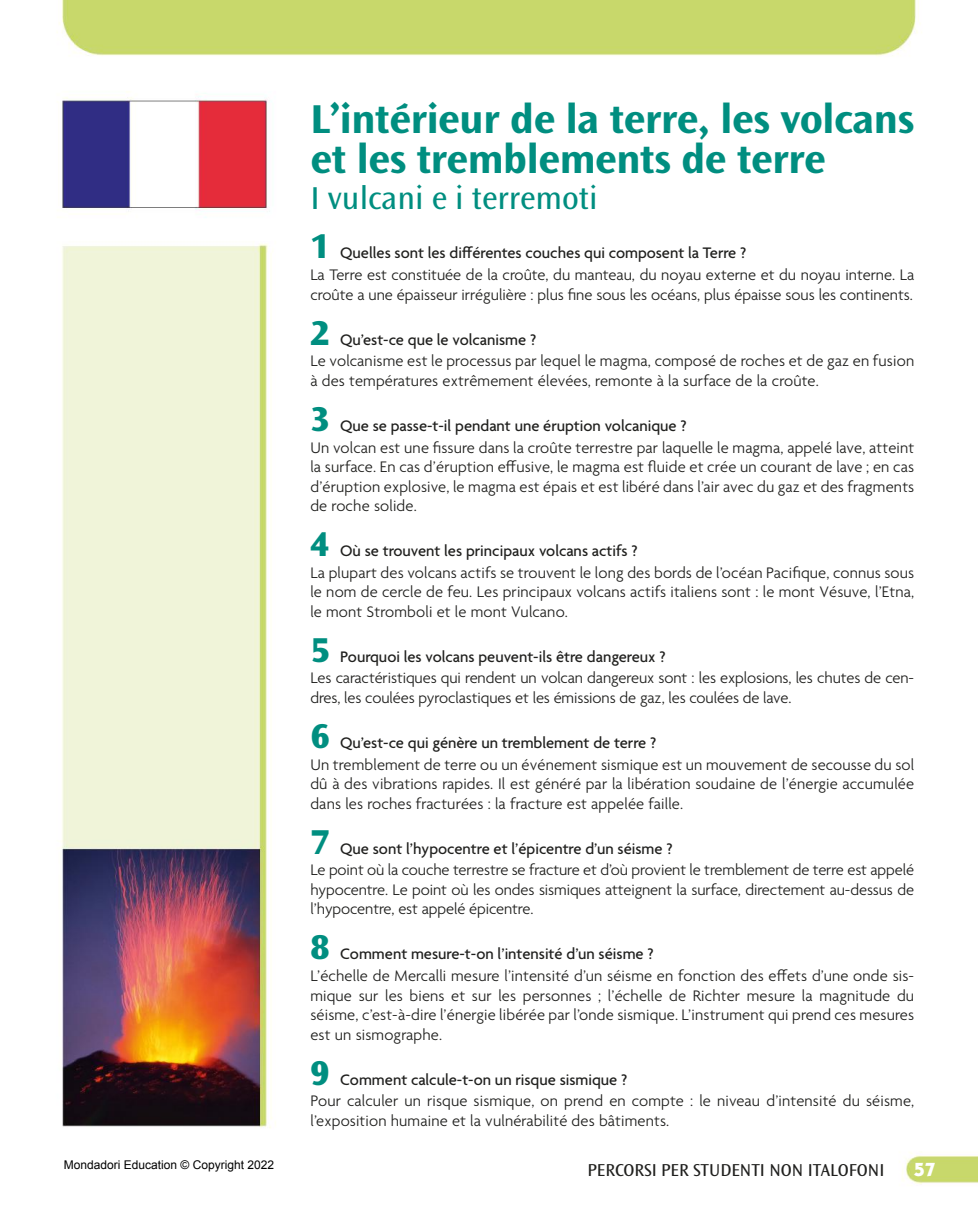
<style>
.page{position:relative;width:978px;height:1212px;background:#fff}
.page>*{position:absolute;margin:0;border:0;box-sizing:border-box;transform-origin:0 0}
.t1{font:700 semi-expanded 42px/40.5px "Ocean Sans Std";letter-spacing:-.01em;color:#008e80}
.t2{font:33px "Ocean Sans Std";color:#008e80}
.t3{font:700 19.2px "ITC Kabel Std";color:#fff}
.t4{font:18px "Ocean Sans Std";color:#20201e}
.t5{font:300 16.5px/21.6px "Agenda";letter-spacing:.01em;color:#20201e}
.t6{font:12px "Arial";color:#000}
.s1{font-family:"Ocean Sans Std";font-weight:800;font-size:36px;color:#008e80}
.s2{font-weight:500}
</style>
<div class="page">
<img style="left:59px;top:0;width:919px;height:1184px">
<p class="t6" style="left:64px;top:1156px;width:212px">Mondadori Education © Copyright 2022</p>
<h1 class="t1" style="left:310px;top:100px;width:605px">L’intérieur de la terre, les volcans et les tremblements de terre</h1>
<h2 class="t2" style="left:310px;top:184px;width:289px">I vulcani e i terremoti</h2>
<p class="t5" style="left:310px;top:244px;width:605px"><span class="s1">1</span> <span class="s2">Quelles sont les différentes couches qui composent la Terre ?<br></span>La Terre est constituée de la croûte, du manteau, du noyau externe et du noyau interne. La</p>
<p class="t5" style="left:310px;top:285px;width:604px">croûte a une épaisseur irrégulière : plus fine sous les océans, plus épaisse sous les continents.</p>
<p class="t5" style="left:310px;top:330px;width:605px"><span class="s1">2</span> <span class="s2">Qu’est-ce que le volcanisme ?<br></span>Le volcanisme est le processus par lequel le magma, composé de roches et de gaz en fusion</p>
<p class="t5" style="left:310px;top:371px;width:510px">à des températures extrêmement élevées, remonte à la surface de la croûte.</p>
<p class="t5" style="left:310px;top:416px;width:605px"><span class="s1">3</span> <span class="s2">Que se passe-t-il pendant une éruption volcanique ?<br></span>Un volcan est une fissure dans la croûte terrestre par laquelle le magma, appelé lave, atteint</p>
<p class="t5" style="left:310px;top:458px;width:605px;line-height:19.5px;text-align:justify">la surface. En cas d’éruption effusive, le magma est fluide et crée un courant de lave ; en cas d’éruption explosive, le magma est épais et est libéré dans l’air avec du gaz et des fragments de roche solide.</p>
<p class="t5" style="left:310px;top:541px;width:605px"><span class="s1">4</span> <span class="s2">Où se trouvent les principaux volcans actifs ?<br></span>La plupart des volcans actifs se trouvent le long des bords de l’océan Pacifique, connus sous</p>
<p class="t5" style="left:310px;top:583px;width:605px;line-height:19.5px">le nom de cercle de feu. Les principaux volcans actifs italiens sont : le mont Vésuve, l’Etna, le mont Stromboli et le mont Vulcano.</p>
<p class="t5" style="left:310px;top:647px;width:605px"><span class="s1">5</span> <span class="s2">Pourquoi les volcans peuvent-ils être dangereux ?<br></span>Les caractéristiques qui rendent un volcan dangereux sont : les explosions, les chutes de cen-</p>
<p class="t5" style="left:310px;top:688px;width:483px">dres, les coulées pyroclastiques et les émissions de gaz, les coulées de lave.</p>
<p class="t5" style="left:310px;top:733px;width:605px"><span class="s1">6</span> <span class="s2">Qu’est-ce qui génère un tremblement de terre ?<br></span>Un tremblement de terre ou un événement sismique est un mouvement de secousse du sol</p>
<p class="t5" style="left:310px;top:775px;width:605px;line-height:19.5px">dû à des vibrations rapides. Il est généré par la libération soudaine de l’énergie accumulée dans les roches fracturées : la fracture est appelée faille.</p>
<p class="t5" style="left:310px;top:839px;width:605px"><span class="s1">7</span> <span class="s2">Que sont l’hypocentre et l’épicentre d’un séisme ?<br></span>Le point où la couche terrestre se fracture et d’où provient le tremblement de terre est appelé</p>
<p class="t5" style="left:310px;top:881px;width:605px;line-height:19.5px">hypocentre. Le point où les ondes sismiques atteignent la surface, directement au-dessus de l’hypocentre, est appelé épicentre.</p>
<p class="t5" style="left:310px;top:945px;width:605px"><span class="s1">8</span> <span class="s2">Comment mesure-t-on l’intensité d’un séisme ?<br></span>L’échelle de Mercalli mesure l’intensité d’un séisme en fonction des effets d’une onde sis-</p>
<p class="t5" style="left:310px;top:987px;width:605px;line-height:19.5px;text-align:justify">mique sur les biens et sur les personnes ; l’échelle de Richter mesure la magnitude du séisme, c’est-à-dire l’énergie libérée par l’onde sismique. L’instrument qui prend ces mesures est un sismographe.</p>
<p class="t5" style="left:310px;top:1070px;width:605px"><span class="s1">9</span> <span class="s2">Comment calcule-t-on un risque sismique ?<br></span>Pour calculer un risque sismique, on prend en compte : le niveau d’intensité du séisme,</p>
<p class="t5" style="left:310px;top:1111px;width:360px">l’exposition humaine et la vulnérabilité des bâtiments.</p>
<p class="t4" style="left:588px;top:1162px;width:298px">PERCORSI PER STUDENTI NON ITALOFONI</p>
<p class="t3" style="left:914px;top:1158px;width:23px">57</p>
</div>
